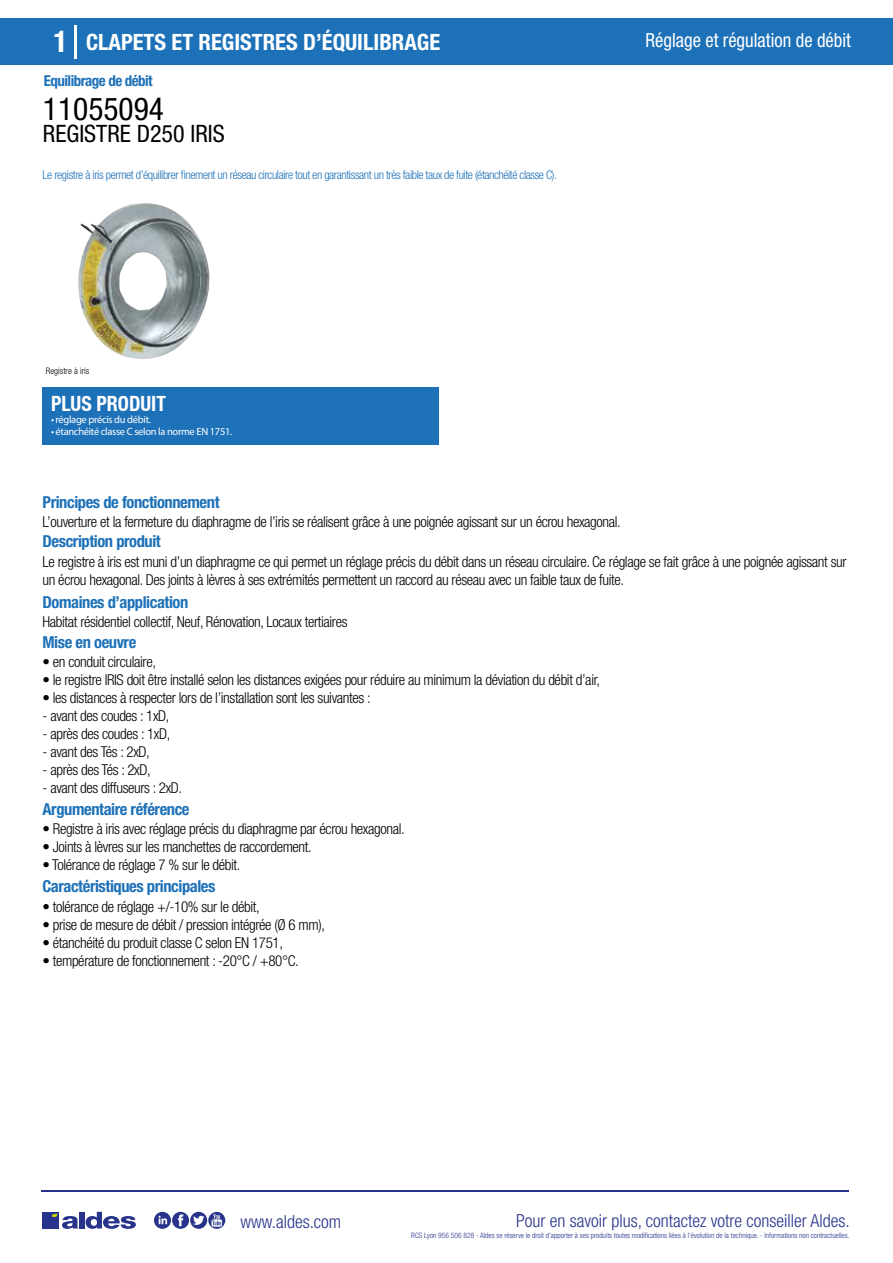
<style>
.page{position:relative;width:893px;height:1263px;background:#fff}
.page>*{position:absolute;margin:0;border:0;box-sizing:border-box;transform-origin:0 0}
.t1{font:condensed 31.5px "Helvetica Neue LT Std";color:#000}
.t2{font:condensed 24px "Helvetica Neue LT Std";color:#000}
.t3{font:700 condensed 22.5px "Helvetica Neue LT Std";color:#fff}
.t4{font:700 condensed 21px "Helvetica Neue";color:#fff;scale:.95 1}
.t5{font:condensed 19.5px "Helvetica Neue LT Std";color:#fff;scale:.95 1}
.t6{font:300 condensed 18px "Helvetica Neue";color:#28348b}
.t7{font:700 condensed 16.5px "Helvetica Neue LT Std";letter-spacing:-.025em;color:#1d71b8}
.t8{font:300 condensed 15px/18px "Helvetica Neue LT Std";letter-spacing:-.025em;color:#000}
.t9{font:700 condensed 15px "Helvetica Neue LT Std";letter-spacing:-.035em;color:#1d71b8}
.t10{font:300 condensed 12px "Helvetica Neue LT Std";letter-spacing:-.035em;color:#1d71b8}
.t11{font:10.5px "Myriad Pro";letter-spacing:-.03em;color:#fff}
.t12{font:300 condensed 9px "Helvetica Neue";color:#000}
.t13{font:300 condensed 7.5px "Helvetica Neue";color:#28348b}
.s1{font-size:30px}
</style>
<div class="page">
<div style="left:0;top:18px;width:893px;height:46px;background:#1d71b8"></div>
<div style="left:43px;top:387px;width:396px;height:57px;background:#1d71b8"></div>
<hr style="left:74px;top:25px;width:2px;height:33px;background:#fff">
<svg style="left:78px;top:203px;width:132px;height:156px"></svg>
<hr style="left:41px;top:1190px;width:808px;height:1px;background:#28348b">
<svg style="left:154px;top:1212px;width:71px;height:17px"></svg>
<div style="left:42px;top:1212px;width:17px;height:16px;background:#28348b"></div>
<div style="left:79px;top:1212px;width:5px;height:16px;background:#28348b"></div>
<svg style="left:86px;top:1212px;width:50px;height:17px"></svg>
<svg style="left:52px;top:1213px;width:26px;height:16px"></svg>
<h3 class="t3" style="left:54px;top:28px;width:388px"><span class="s1">1</span> CLAPETS ET REGISTRES D’ÉQUILIBRAGE</h3>
<h3 class="t5" style="left:646px;top:29px;width:218px">Réglage et régulation de débit</h3>
<p class="t9" style="left:44px;top:71px;width:110px">Equilibrage de débit</p>
<h1 class="t1" style="left:43px;top:91px;width:122px">11055094</h1>
<h2 class="t2" style="left:43px;top:120px;width:183px">REGISTRE D250 IRIS</h2>
<p class="t10" style="left:43px;top:167px;width:516px">Le registre à iris permet d’équilibrer finement un réseau circulaire tout en garantissant un très faible taux de fuite (étanchéité classe C).</p>
<p class="t12" style="left:46px;top:365px;width:45px">Registre à iris</p>
<h3 class="t4" style="left:51px;top:391px;width:122px">PLUS PRODUIT</h3>
<p class="t11" style="left:51px;top:413px;width:101px">• réglage précis du débit.</p>
<p class="t11" style="left:51px;top:425px;width:183px">• étanchéité classe C selon la norme EN 1751.</p>
<p class="t7" style="left:43px;top:492px;width:179px">Principes de fonctionnement</p>
<p class="t7" style="left:43px;top:531px;width:120px">Description produit</p>
<p class="t8" style="left:43px;top:513px;width:580px">L’ouverture et la fermeture du diaphragme de l’iris se réalisent grâce à une poignée agissant sur un écrou hexagonal.</p>
<p class="t8" style="left:43px;top:552px;width:806px">Le registre à iris est muni d’un diaphragme ce qui permet un réglage précis du débit dans un réseau circulaire. Ce réglage se fait grâce à une poignée agissant sur un écrou hexagonal. Des joints à lèvres à ses extrémités permettent un raccord au réseau avec un faible taux de fuite.</p>
<p class="t8" style="left:43px;top:613px;width:307px">Habitat résidentiel collectif, Neuf, Rénovation, Locaux tertiaires</p>
<p class="t8" style="left:43px;top:652px;width:115px">• en conduit circulaire,</p>
<p class="t8" style="left:43px;top:670px;width:559px">• le registre IRIS doit être installé selon les distances exigées pour réduire au minimum la déviation du débit d’air,</p>
<p class="t8" style="left:43px;top:688px;width:330px">• les distances à respecter lors de l’installation sont les suivantes :</p>
<p class="t8" style="left:43px;top:706px;width:128px">- avant des coudes : 1xD,</p>
<p class="t8" style="left:43px;top:724px;width:129px">- après des coudes : 1xD,</p>
<p class="t8" style="left:43px;top:742px;width:109px">- avant des Tés : 2xD,</p>
<p class="t8" style="left:43px;top:760px;width:110px">- après des Tés : 2xD,</p>
<p class="t8" style="left:43px;top:778px;width:141px">- avant des diffuseurs : 2xD.</p>
<p class="t7" style="left:43px;top:592px;width:147px">Domaines d’application</p>
<p class="t7" style="left:43px;top:632px;width:95px">Mise en oeuvre</p>
<p class="t7" style="left:43px;top:799px;width:149px">Argumentaire référence</p>
<p class="t8" style="left:43px;top:819px;width:364px">• Registre à iris avec réglage précis du diaphragme par écrou hexagonal.</p>
<p class="t8" style="left:43px;top:837px;width:271px">• Joints à lèvres sur les manchettes de raccordement.</p>
<p class="t8" style="left:43px;top:855px;width:199px">• Tolérance de réglage 7 % sur le débit.</p>
<p class="t7" style="left:43px;top:877px;width:174px">Caractéristiques principales</p>
<p class="t8" style="left:43px;top:897px;width:219px">• tolérance de réglage +/-10% sur le débit,</p>
<p class="t8" style="left:43px;top:915px;width:284px">• prise de mesure de débit / pression intégrée (Ø 6 mm),</p>
<p class="t8" style="left:43px;top:933px;width:242px">• étanchéité du produit classe C selon EN 1751,</p>
<p class="t8" style="left:43px;top:951px;width:258px">• température de fonctionnement : -20°C / +80°C.</p>
<p class="t6" style="left:240px;top:1211px;width:102px">www.aldes.com</p>
<p class="t6" style="left:516px;top:1211px;width:335px">Pour en savoir plus, contactez votre conseiller Aldes.</p>
<p class="t13" style="left:411px;top:1230px;width:440px">RCS Lyon 956 506 828 - Aldes se réserve le droit d’apporter à ses produits toutes modifications liées à l’évolution de la technique. - Informations non contractuelles.</p>
</div>
